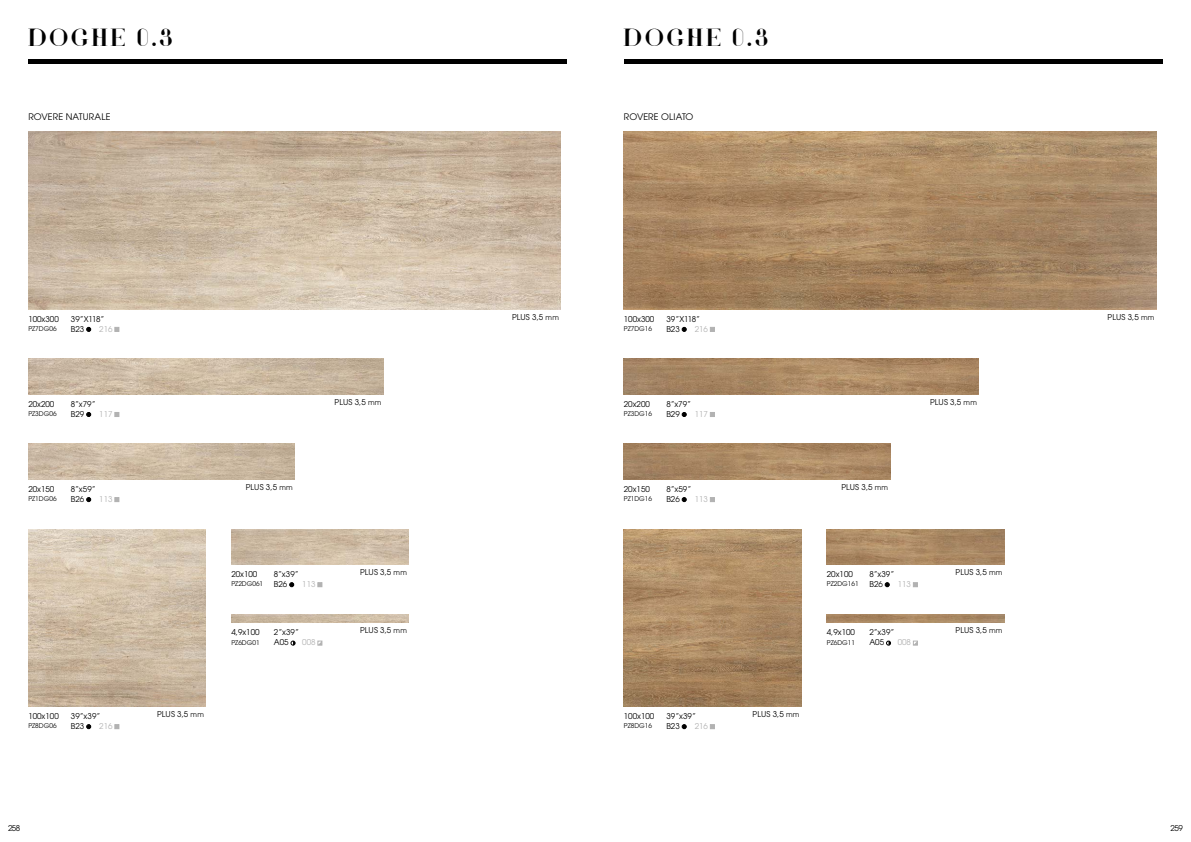
<style>
.page{position:relative;width:1191px;height:842px;background:#fff}
.page>*{position:absolute;margin:0;border:0;box-sizing:border-box;transform-origin:0 0}
.t1{font:25.6px "Voor";letter-spacing:.11em;color:#000}
.t2{font:9px "Avant Garde";letter-spacing:.01em;color:#000}
.t3{font:8px "Avant Garde";color:#000}
.t4{font:8px "Avant Garde";color:#b2b2b2}
.t5{font:6.5px "Avant Garde";color:#000}
.s1{font-size:7px}
</style>
<div class="page">
<img style="left:28px;top:132px;width:533px;height:177px">
<svg style="left:87px;top:327px;width:4px;height:4px"></svg>
<svg style="left:115px;top:327px;width:4px;height:4px"></svg>
<img style="left:28px;top:359px;width:355px;height:35px">
<svg style="left:87px;top:412px;width:4px;height:5px"></svg>
<svg style="left:115px;top:412px;width:4px;height:5px"></svg>
<img style="left:28px;top:444px;width:266px;height:35px">
<svg style="left:87px;top:497px;width:4px;height:5px"></svg>
<svg style="left:115px;top:497px;width:4px;height:5px"></svg>
<img style="left:28px;top:529px;width:178px;height:177px">
<svg style="left:87px;top:724px;width:4px;height:5px"></svg>
<svg style="left:115px;top:724px;width:4px;height:5px"></svg>
<img style="left:231px;top:529px;width:178px;height:36px">
<svg style="left:289px;top:583px;width:5px;height:4px"></svg>
<svg style="left:318px;top:583px;width:4px;height:4px"></svg>
<img style="left:231px;top:614px;width:178px;height:9px">
<svg style="left:291px;top:641px;width:4px;height:4px"></svg>
<svg style="left:318px;top:641px;width:4px;height:4px"></svg>
<svg style="left:682px;top:327px;width:4px;height:4px"></svg>
<svg style="left:710px;top:327px;width:4px;height:4px"></svg>
<img style="left:624px;top:132px;width:532px;height:177px">
<svg style="left:682px;top:724px;width:4px;height:5px"></svg>
<svg style="left:710px;top:724px;width:4px;height:5px"></svg>
<img style="left:624px;top:529px;width:177px;height:177px">
<svg style="left:682px;top:412px;width:4px;height:5px"></svg>
<svg style="left:710px;top:412px;width:4px;height:5px"></svg>
<img style="left:624px;top:359px;width:354px;height:35px">
<svg style="left:885px;top:583px;width:4px;height:4px"></svg>
<svg style="left:913px;top:583px;width:4px;height:4px"></svg>
<img style="left:827px;top:529px;width:177px;height:36px">
<svg style="left:682px;top:497px;width:4px;height:5px"></svg>
<svg style="left:710px;top:497px;width:4px;height:5px"></svg>
<img style="left:624px;top:444px;width:266px;height:35px">
<svg style="left:886px;top:641px;width:4px;height:4px"></svg>
<svg style="left:913px;top:641px;width:4px;height:4px"></svg>
<img style="left:827px;top:614px;width:177px;height:9px">
<hr style="left:28px;top:60px;width:539px;height:4px;background:#000">
<hr style="left:624px;top:60px;width:538px;height:4px;background:#000">
<p class="t1" style="left:28px;top:22px;width:146px">DOGHE 0.3</p>
<p class="t1" style="left:624px;top:22px;width:146px">DOGHE 0.3</p>
<p class="t2" style="left:28px;top:112px;width:84px">ROVERE NATURALE</p>
<p class="t2" style="left:624px;top:112px;width:71px">ROVERE OLIATO</p>
<p class="t3" style="left:28px;top:314px;width:32px">100x300</p>
<p class="t3" style="left:71px;top:314px;width:35px">39”X118”</p>
<p class="t5" style="left:28px;top:325px;width:30px">PZ7DG06</p>
<p class="t3" style="left:71px;top:324px;width:15px">B23</p>
<p class="t4" style="left:99px;top:324px;width:15px">216</p>
<p class="t3" style="left:512px;top:312px;width:48px">PLUS 3,5 <span class="s1">mm</span></p>
<p class="t3" style="left:624px;top:314px;width:32px">100x300</p>
<p class="t3" style="left:666px;top:314px;width:35px">39”X118”</p>
<p class="t5" style="left:624px;top:325px;width:30px">PZ7DG16</p>
<p class="t3" style="left:666px;top:324px;width:15px">B23</p>
<p class="t4" style="left:694px;top:324px;width:15px">216</p>
<p class="t3" style="left:1107px;top:312px;width:48px">PLUS 3,5 <span class="s1">mm</span></p>
<p class="t3" style="left:28px;top:399px;width:27px">20x200</p>
<p class="t3" style="left:71px;top:399px;width:26px">8”x79”</p>
<p class="t5" style="left:28px;top:410px;width:30px">PZ3DG06</p>
<p class="t3" style="left:71px;top:409px;width:15px">B29</p>
<p class="t4" style="left:99px;top:409px;width:15px">117</p>
<p class="t3" style="left:334px;top:397px;width:48px">PLUS 3,5 <span class="s1">mm</span></p>
<p class="t3" style="left:624px;top:399px;width:27px">20x200</p>
<p class="t3" style="left:666px;top:399px;width:26px">8”x79”</p>
<p class="t5" style="left:624px;top:410px;width:30px">PZ3DG16</p>
<p class="t3" style="left:666px;top:409px;width:15px">B29</p>
<p class="t4" style="left:694px;top:409px;width:15px">117</p>
<p class="t3" style="left:930px;top:397px;width:48px">PLUS 3,5 <span class="s1">mm</span></p>
<p class="t3" style="left:28px;top:484px;width:27px">20x150</p>
<p class="t3" style="left:71px;top:484px;width:26px">8”x59”</p>
<p class="t5" style="left:28px;top:495px;width:30px">PZ1DG06</p>
<p class="t3" style="left:71px;top:494px;width:15px">B26</p>
<p class="t4" style="left:99px;top:494px;width:15px">113</p>
<p class="t3" style="left:246px;top:482px;width:48px">PLUS 3,5 <span class="s1">mm</span></p>
<p class="t3" style="left:624px;top:484px;width:27px">20x150</p>
<p class="t3" style="left:666px;top:484px;width:26px">8”x59”</p>
<p class="t5" style="left:624px;top:495px;width:30px">PZ1DG16</p>
<p class="t3" style="left:666px;top:494px;width:15px">B26</p>
<p class="t4" style="left:694px;top:494px;width:15px">113</p>
<p class="t3" style="left:841px;top:482px;width:48px">PLUS 3,5 <span class="s1">mm</span></p>
<p class="t3" style="left:231px;top:569px;width:28px">20x100</p>
<p class="t3" style="left:274px;top:569px;width:26px">8”x39”</p>
<p class="t5" style="left:231px;top:580px;width:33px">PZ2DG061</p>
<p class="t3" style="left:274px;top:579px;width:15px">B26</p>
<p class="t4" style="left:302px;top:579px;width:15px">113</p>
<p class="t3" style="left:360px;top:567px;width:48px">PLUS 3,5 <span class="s1">mm</span></p>
<p class="t3" style="left:827px;top:569px;width:27px">20x100</p>
<p class="t3" style="left:869px;top:569px;width:26px">8”x39”</p>
<p class="t5" style="left:827px;top:580px;width:33px">PZ2DG161</p>
<p class="t3" style="left:869px;top:579px;width:15px">B26</p>
<p class="t4" style="left:897px;top:579px;width:15px">113</p>
<p class="t3" style="left:955px;top:567px;width:48px">PLUS 3,5 <span class="s1">mm</span></p>
<p class="t3" style="left:231px;top:628px;width:30px">4,9x100</p>
<p class="t3" style="left:274px;top:628px;width:27px">2”x39”</p>
<p class="t5" style="left:231px;top:638px;width:30px">PZ6DG01</p>
<p class="t3" style="left:274px;top:638px;width:16px">A05</p>
<p class="t4" style="left:302px;top:638px;width:15px">008</p>
<p class="t3" style="left:360px;top:626px;width:48px">PLUS 3,5 <span class="s1">mm</span></p>
<p class="t3" style="left:827px;top:628px;width:30px">4,9x100</p>
<p class="t3" style="left:869px;top:628px;width:27px">2”x39”</p>
<p class="t5" style="left:827px;top:638px;width:30px">PZ6DG11</p>
<p class="t3" style="left:869px;top:638px;width:16px">A05</p>
<p class="t4" style="left:897px;top:638px;width:15px">008</p>
<p class="t3" style="left:955px;top:626px;width:48px">PLUS 3,5 <span class="s1">mm</span></p>
<p class="t3" style="left:28px;top:711px;width:32px">100x100</p>
<p class="t3" style="left:71px;top:711px;width:31px">39”x39”</p>
<p class="t5" style="left:28px;top:722px;width:30px">PZ8DG06</p>
<p class="t3" style="left:71px;top:721px;width:15px">B23</p>
<p class="t4" style="left:99px;top:721px;width:15px">216</p>
<p class="t3" style="left:157px;top:709px;width:48px">PLUS 3,5 <span class="s1">mm</span></p>
<p class="t3" style="left:624px;top:711px;width:32px">100x100</p>
<p class="t3" style="left:666px;top:711px;width:31px">39”x39”</p>
<p class="t5" style="left:624px;top:722px;width:30px">PZ8DG16</p>
<p class="t3" style="left:666px;top:721px;width:15px">B23</p>
<p class="t4" style="left:694px;top:721px;width:15px">216</p>
<p class="t3" style="left:752px;top:709px;width:48px">PLUS 3,5 <span class="s1">mm</span></p>
<p class="t3" style="left:8px;top:823px;width:14px">258</p>
<p class="t3" style="left:1170px;top:823px;width:14px">259</p>
</div>
